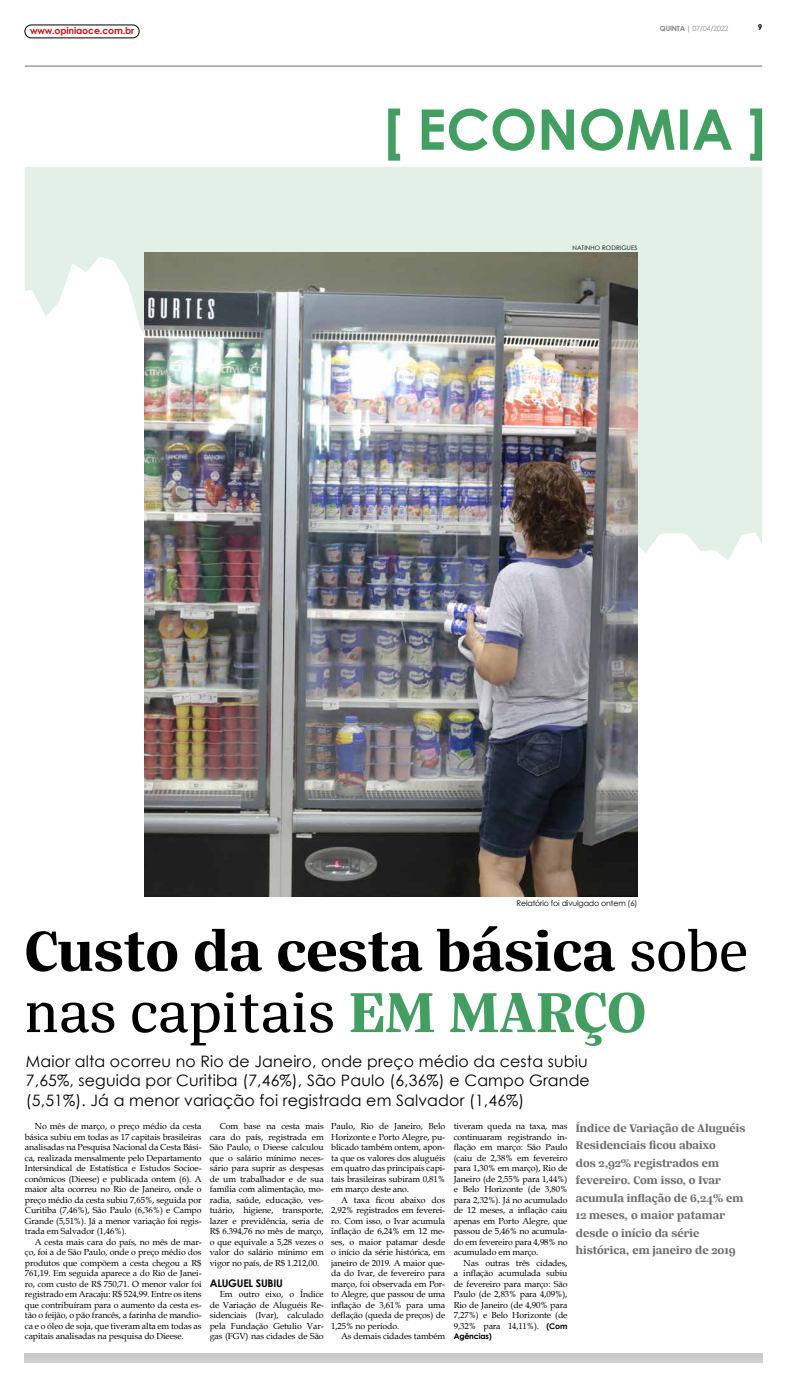
<style>
.page{position:relative;width:787px;height:1389px;background:#fff}
.page>*{position:absolute;margin:0;border:0;box-sizing:border-box;transform-origin:0 0}
.t1{font:700 61.25px/61.2px "Silva Text";color:#000}
.t2{font:15.75px/19.2px "Century Gothic";letter-spacing:.01em;color:#000}
.t3{font:700 12.25px/17.5px "Silva Text";color:#706f6f}
.t4{font:700 10.5px "Century Gothic";letter-spacing:-.02em;color:#000}
.t5{font:700 9.45px "Century Gothic";letter-spacing:-.02em;color:#cd1719}
.t6{font:8.75px/10.5px "Book Antiqua";letter-spacing:-.01em;color:#000;text-align:justify}
.t7{font:700 8.05px "Century Gothic";color:#000}
.t8{font:7.88px "Century Gothic";letter-spacing:-.02em;color:#000}
.t9{font:700 7.88px "Century Gothic";letter-spacing:-.02em;color:#000}
.t10{font:7.17px "Century Gothic";letter-spacing:-.03em;color:#878787}
.t11{font:6.12px "Century Gothic";letter-spacing:.02em;color:#000}
.s1{font-weight:700}
.s2{font-weight:400}
.s3{color:#439f61}
.s4{font-family:"Century Gothic";font-weight:700;font-size:7.88px}
</style>
<div class="page">
<div style="left:25px;top:25px;width:114px;height:13px;border:1px solid #000;border-radius:6px"></div>
<hr style="left:25px;top:66px;width:736px;height:1px;background:#706f6f">
<svg style="left:25px;top:167px;width:736px;height:393px;fill:#e2f0e7"></svg>
<div style="left:25px;top:1358px;width:736px;height:5px;background:#d0d0d0"></div>
<div style="left:25px;top:1353px;width:736px;height:5px;background:#cacacc"></div>
<svg style="left:388px;top:109px;width:373px;height:52px"></svg>
<img style="left:144px;top:252px;width:493px;height:644px">
<p class="t5" style="left:30px;top:24px;width:106px">www.opiniaoce.com.br</p>
<p class="t10" style="left:659px;top:23px;width:70px"><span class="s1">QUINTA |</span> 07/04/2022</p>
<p class="t7" style="left:757px;top:21px;width:6px">9</p>
<p class="t11" style="left:572px;top:243px;width:67px">NATINHO RODRIGUES</p>
<p class="t8" style="left:516px;top:898px;width:122px">Relatório foi divulgado ontem (6)</p>
<h1 class="t1" style="left:25px;top:920px;width:724px">Custo da cesta básica <span class="s2">sobe nas capitais</span> <span class="s3">EM MARÇO</span></h1>
<h2 class="t2" style="left:26px;top:1052px;width:565px">Maior alta ocorreu no Rio de Janeiro, onde preço médio da cesta subiu<br>7,65%, seguida por Curitiba (7,46%), São Paulo (6,36%) e Campo Grande (5,51%). Já a menor variação foi registrada em Salvador (1,46%)</h2>
<p class="t6" style="left:25px;top:1121px;width:178px;text-indent:10px">No mês de março, o preço médio da cesta básica subiu em todas as 17 capitais brasileiras analisadas na Pesquisa Nacional da Cesta Bási&shy;ca, realizada mensalmente pelo Departamento Intersindical de Estatística e Estudos Socioe&shy;conômicos (Dieese) e publicada ontem (6). A maior alta ocorreu no Rio de Janeiro, onde o preço médio da cesta subiu 7,65%, seguida por Curitiba (7,46%), São Paulo (6,36%) e Campo Grande (5,51%). Já a menor variação foi regis&shy;trada em Salvador (1,46%).</p>
<p class="t6" style="left:25px;top:1237px;width:178px;text-indent:10px">A cesta mais cara do país, no mês de mar&shy;ço, foi a de São Paulo, onde o preço médio dos produtos que compõem a cesta chegou a R$ 761,19. Em seguida aparece a do Rio de Janei&shy;ro, com custo de R$ 750,71. O menor valor foi registrado em Aracaju: R$ 524,99. Entre os itens que contribuíram para o aumento da cesta es&shy;tão o feijão, o pão francês, a farinha de mandio&shy;ca e o óleo de soja, que tiveram alta em todas as capitais analisadas na pesquisa do Dieese.</p>
<h3 class="t3" style="left:575px;top:1119px;width:171px">Índice de Variação de Aluguéis<br>Residenciais ficou abaixo<br>dos 2,92% registrados em fevereiro. Com isso, o Ivar acumula inflação de 6,24% em<br>12 meses, o maior patamar desde o início da série histórica, em janeiro de 2019</h3>
<p class="t6" style="left:331px;top:1121px;width:115px">Paulo, Rio de Janeiro, Belo Horizonte e Porto Alegre, pu&shy;blicado também ontem, apon&shy;ta que os valores dos aluguéis em quatro das principais capi&shy;tais brasileiras subiram 0,81% em março deste ano.</p>
<p class="t6" style="left:331px;top:1195px;width:115px;text-indent:10px">A taxa ficou abaixo dos 2,92% registrados em feverei&shy;ro. Com isso, o Ivar acumula inflação de 6,24% em 12 me&shy;ses, o maior patamar desde o início da série histórica, em janeiro de 2019. A maior que&shy;da do Ivar, de fevereiro para março, foi observada em Por&shy;to Alegre, que passou de uma inflação de 3,61% para uma deflação (queda de preços) de 1,25% no período.</p>
<p class="t6" style="left:341px;top:1331px;width:105px">As demais cidades também</p>
<p class="t6" style="left:453px;top:1121px;width:115px">tiveram queda na taxa, mas continuaram registrando in&shy;flação em março: São Paulo (caiu de 2,38% em fevereiro para 1,30% em março), Rio de Janeiro (de 2,55% para 1,44%) e Belo Horizonte (de 3,80% para 2,32%). Já no acumulado de 12 meses, a inflação caiu apenas em Porto Alegre, que passou de 5,46% no acumula&shy;do em fevereiro para 4,98% no acumulado em março.</p>
<p class="t6" style="left:453px;top:1258px;width:115px;text-indent:10px">Nas outras três cidades, a inflação acumulada subiu de fevereiro para março: São Paulo (de 2,83% para 4,09%), Rio de Janeiro (de 4,90% para 7,27%) e Belo Horizonte (de 9,32% para 14,11%). <span class="s4">(Com</span></p>
<p class="t9" style="left:453px;top:1331px;width:40px">Agências)</p>
<p class="t6" style="left:210px;top:1121px;width:115px;text-indent:10px">Com base na cesta mais cara do país, registrada em São Paulo, o Dieese calculou que o salário mínimo neces&shy;sário para suprir as despesas de um trabalhador e de sua família com alimentação, mo&shy;radia, saúde, educação, ves&shy;tuário, higiene, transporte, lazer e previdência, seria de R$ 6.394,76 no mês de março, o que equivale a 5,28 vezes o valor do salário mínimo em vigor no país, de R$ 1.212,00.</p>
<p class="t4" style="left:210px;top:1275px;width:75px">ALUGUEL SUBIU</p>
<p class="t6" style="left:210px;top:1289px;width:115px;text-indent:10px">Em outro eixo, o Índice de Variação de Aluguéis Re&shy;sidenciais (Ivar), calculado pela Fundação Getulio Var&shy;gas (FGV) nas cidades de São</p>
</div>
